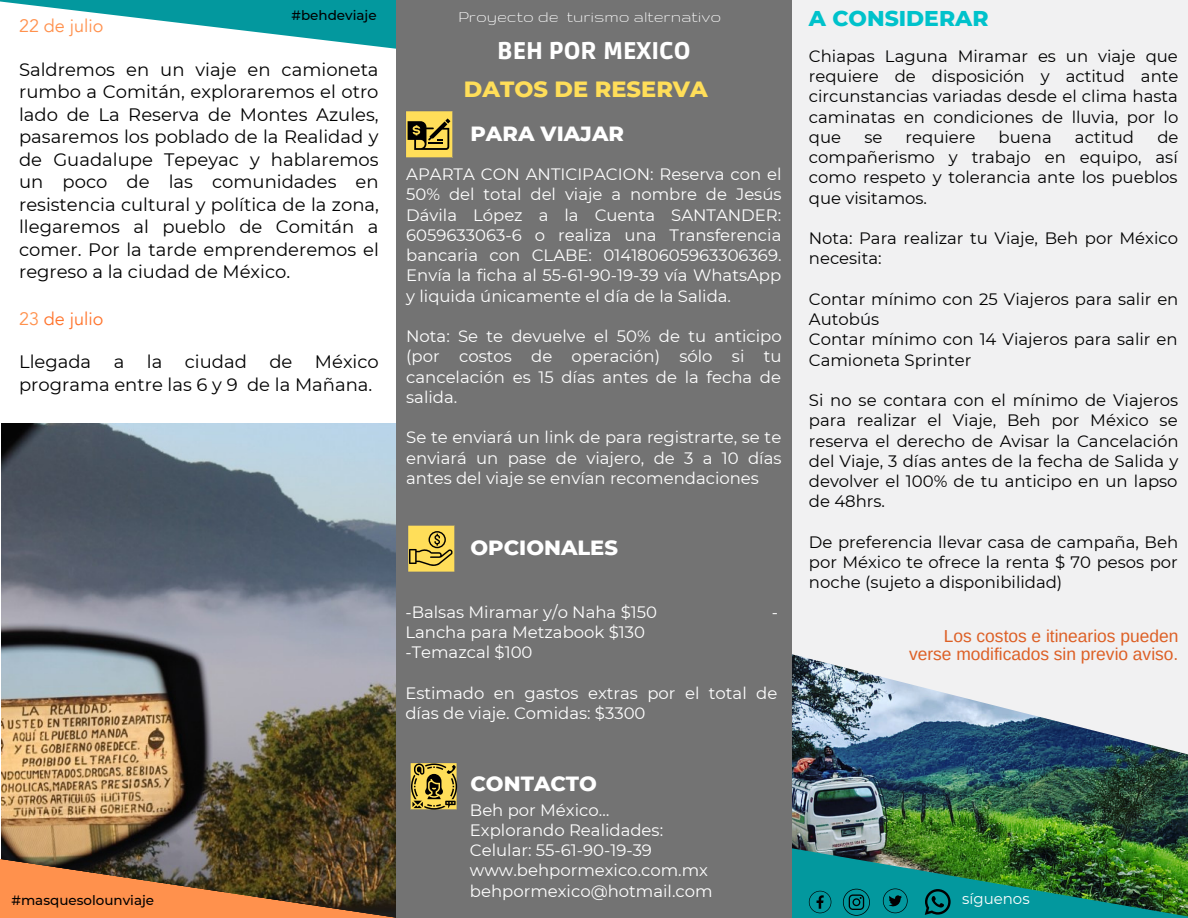
<style>
.page{position:relative;width:1188px;height:918px;background:#fff}
.page>*{position:absolute;margin:0;border:0;box-sizing:border-box;transform-origin:0 0}
.t1{font:900 24px "Ruda";color:#fff}
.t2{font:800 22.5px "Montserrat";color:#ffde59}
.t3{font:800 21.9px "Montserrat";color:#00c2cb}
.t4{font:800 21px "Montserrat";color:#fff}
.t5{font:18px/22.5px "Montserrat";color:#000;text-align:justify}
.t6{font:18px "Avenir";color:#ff914d}
.t7{font:18px "Avenir";color:#ff742c}
.t8{font:17.85px "Gruppo";color:#fff}
.t9{font:17.4px/18px "Arimo";color:#dd6026;text-align:right}
.t10{font:16.5px/20.2px "Montserrat";color:#fff;text-align:justify}
.t11{font:16.5px/20.2px "Montserrat";color:#000;text-align:justify}
.t12{font:15px "Montserrat";color:#fff}
.t13{font:500 13.5px "Montserrat";color:#000}
.s1{color:#ff914d}
</style>
<div class="page">
<img style="left:2px;top:424px;width:394px;height:415px">
<img style="left:792px;top:783px;width:396px;height:64px">
<svg style="left:792px;top:0;width:396px;height:783px;fill:#f1f1f2"></svg>
<svg style="left:0;top:0;width:396px;height:49px"></svg>
<img style="left:792px;top:847px;width:396px;height:71px">
<div style="left:396px;top:0;width:396px;height:918px;background:#737373"></div>
<svg style="left:406px;top:111px;width:47px;height:47px;background:#b49d41"></svg>
<svg style="left:809px;top:891px;width:22px;height:22px"></svg>
<svg style="left:843px;top:889px;width:27px;height:27px"></svg>
<svg style="left:883px;top:889px;width:25px;height:24px"></svg>
<svg style="left:925px;top:889px;width:26px;height:26px"></svg>
<svg style="left:0;top:839px;width:396px;height:79px;background:#94623a"></svg>
<svg style="left:410px;top:763px;width:47px;height:47px;background:#ac963e"></svg>
<svg style="left:408px;top:525px;width:47px;height:47px;background:#d6bb4d"></svg>
<p class="t13" style="left:292px;top:7px;width:87px">#behdeviaje</p>
<p class="t6" style="left:19px;top:15px;width:86px">22 de julio</p>
<p class="t5" style="left:19px;top:58px;width:361px">Saldremos en un viaje en camioneta rumbo a Comitán, exploraremos el otro lado de La Reserva de Montes Azules, pasaremos los poblado de la Realidad y de Guadalupe Tepeyac y hablaremos un poco de las comunidades en resistencia cultural y política de la zona, llegaremos al pueblo de Comitán a comer. Por la tarde emprenderemos el regreso a la ciudad de México.</p>
<p class="t7" style="left:19px;top:308px;width:86px"><span class="s1">23</span> de julio</p>
<p class="t5" style="left:19px;top:350px;width:361px">Llegada a la ciudad de México programa entre las 6 y 9 de la Mañana.</p>
<p class="t13" style="left:12px;top:892px;width:144px">#masquesolounviaje</p>
<p class="t8" style="left:459px;top:8px;width:264px">Proyecto de turismo alternativo</p>
<p class="t1" style="left:497px;top:37px;width:195px">BEH POR MEXICO</p>
<p class="t2" style="left:464px;top:75px;width:245px">DATOS DE RESERVA</p>
<p class="t4" style="left:471px;top:121px;width:155px">PARA VIAJAR</p>
<p class="t10" style="left:406px;top:164px;width:377px">APARTA CON ANTICIPACION: Reserva con el 50% del total del viaje a nombre de Jesús Dávila López a la Cuenta SANTANDER:<br>6059633063-6 o realiza una Transferencia bancaria con CLABE: 014180605963306369.<br>Envía la ficha al 55-61-90-19-39 vía WhatsApp y liquida únicamente el día de la Salida.</p>
<p class="t10" style="left:406px;top:326px;width:377px">Nota: Se te devuelve el 50% de tu anticipo (por costos de operación) sólo si tu cancelación es 15 días antes de la fecha de salida.</p>
<p class="t10" style="left:406px;top:427px;width:377px">Se te enviará un link de para registrarte, se te enviará un pase de viajero, de 3 a 10 días antes del viaje se envían recomendaciones</p>
<p class="t4" style="left:471px;top:535px;width:149px">OPCIONALES</p>
<p class="t10" style="left:405px;top:602px;width:253px">-Balsas Miramar y/o Naha $150</p>
<p class="t10" style="left:772px;top:602px;width:8px">-</p>
<p class="t10" style="left:405px;top:622px;width:241px">Lancha para Metzabook $130</p>
<p class="t10" style="left:405px;top:642px;width:129px">-Temazcal $100</p>
<p class="t10" style="left:405px;top:683px;width:374px">Estimado en gastos extras por el total de días de viaje. Comidas: $3300</p>
<p class="t4" style="left:471px;top:770px;width:128px">CONTACTO</p>
<p class="t10" style="left:470px;top:800px;width:141px">Beh por México…</p>
<p class="t10" style="left:470px;top:820px;width:195px">Explorando Realidades:</p>
<p class="t10" style="left:470px;top:840px;width:184px">Celular: 55-61-90-19-39</p>
<p class="t10" style="left:470px;top:860px;width:240px">www.behpormexico.com.mx</p>
<p class="t10" style="left:470px;top:881px;width:244px">behpormexico@hotmail.com</p>
<p class="t3" style="left:809px;top:5px;width:181px">A CONSIDERAR</p>
<p class="t11" style="left:809px;top:46px;width:371px">Chiapas Laguna Miramar es un viaje que requiere de disposición y actitud ante circunstancias variadas desde el clima hasta caminatas en condiciones de lluvia, por lo que</p>
<p class="t11" style="left:809px;top:127px;width:371px;text-indent:348px">de compañerismo y trabajo en equipo, así como respeto y tolerancia ante los pueblos que visitamos.</p>
<p class="t11" style="left:809px;top:228px;width:371px">Nota: Para realizar tu Viaje, Beh por México necesita:</p>
<p class="t11" style="left:809px;top:289px;width:371px">Contar mínimo con 25 Viajeros para salir en<br>Autobús</p>
<p class="t11" style="left:809px;top:329px;width:370px">Contar mínimo con 14 Viajeros para salir en<br>Camioneta Sprinter</p>
<p class="t11" style="left:809px;top:390px;width:371px">Si no se contara con el mínimo de Viajeros para realizar el Viaje, Beh por México se reserva el derecho de Avisar la Cancelación del Viaje, 3 días antes de la fecha de Salida y devolver el 100% de tu anticipo en un lapso de 48hrs.</p>
<p class="t11" style="left:809px;top:532px;width:371px">De preferencia llevar casa de campaña, Beh por México te ofrece la renta $ 70 pesos por noche (sujeto a disponibilidad)</p>
<p class="t11" style="left:864px;top:127px;width:20px">se</p>
<p class="t11" style="left:906px;top:127px;width:71px">requiere</p>
<p class="t11" style="left:999px;top:127px;width:55px">buena</p>
<p class="t11" style="left:1075px;top:127px;width:61px">actitud</p>
<p class="t9" style="left:909px;top:627px;width:271px">Los costos e itinearios pueden verse modificados sin previo aviso.</p>
<p class="t12" style="left:962px;top:890px;width:69px">síguenos</p>
</div>
